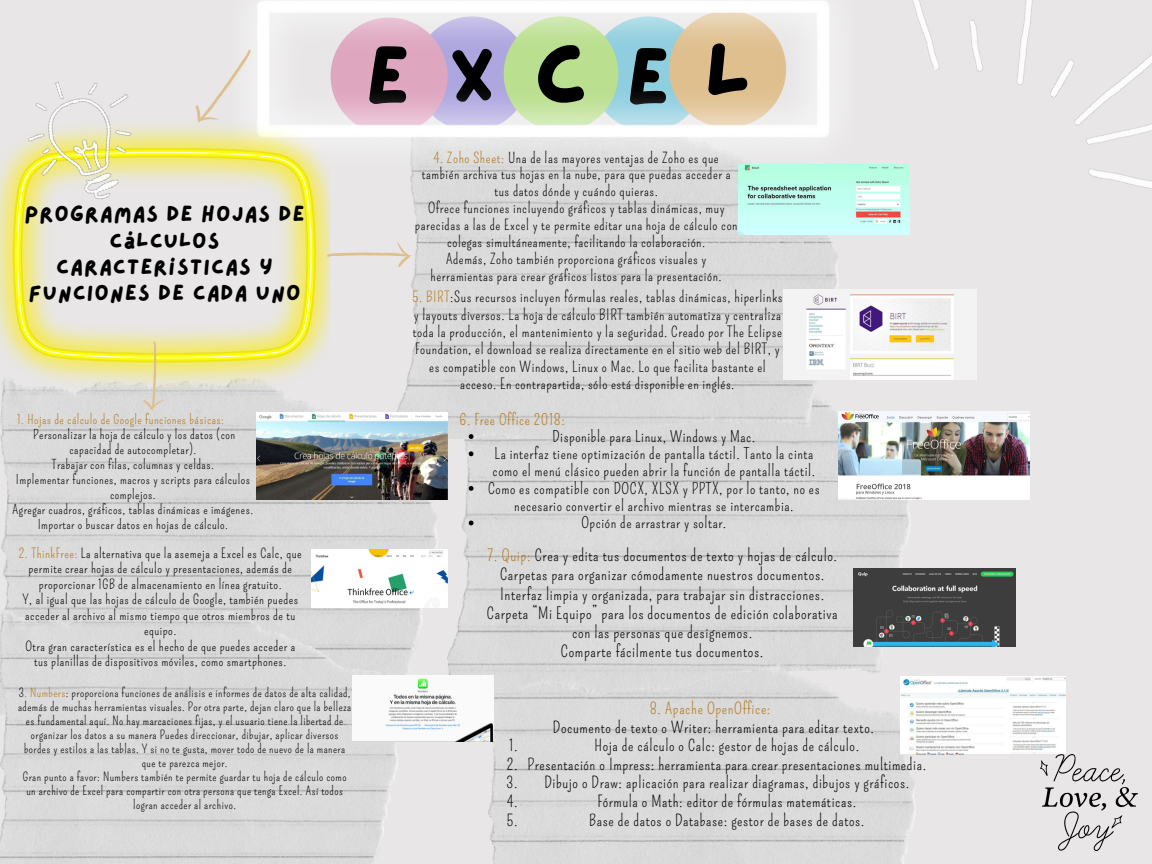
<style>
.page{position:relative;width:1152px;height:864px;background:#e8e6e6}
.page>*{position:absolute;margin:0;border:0;box-sizing:border-box;transform-origin:0 0}
.t1{font:93.9px "Lazydog";color:#000}
.t2{font:84px "Lazydog";color:#000}
.t3{font:83.7px "Lazydog";color:#000}
.t4{font:82.05px "Lazydog";color:#000}
.t5{font:76.05px "Lazydog";color:#000}
.t6{font:22.35px/26.4px "Lazydog";letter-spacing:.04em;color:#000;text-align:center}
.t7{font:16.05px/19.2px "Pompiere";letter-spacing:.04em;color:#000;text-align:center}
.t8{font:15.75px/18.6px "Pompiere";letter-spacing:.04em;color:#000;text-align:justify}
.t9{font:15.75px "Pompiere";letter-spacing:.04em;color:#b2771d}
.t10{font:15.15px/17.2px "Pompiere";letter-spacing:.04em;color:#000}
.t11{font:15.15px "Pompiere";letter-spacing:.04em;color:#b2771d}
.t12{font:14.55px/17.2px "Pompiere";letter-spacing:.04em;color:#000;text-align:center}
.t13{font:14.4px/16.8px "Pompiere";letter-spacing:.04em;color:#000;text-align:center}
.t14{font:13.2px/15.5px "Pompiere";letter-spacing:.04em;color:#000;text-align:center}
.t15{font:12.75px/15px "Pompiere";letter-spacing:.04em;color:#000;text-align:center}
.t16{font:12.75px "Pompiere";letter-spacing:.04em;color:#b2771d}
.t17{font:12px/14px "Pompiere";letter-spacing:.04em;color:#000;text-align:center}
.s1{color:#b2771d}
</style>
<div class="page">
<img style="left:474px;top:699px;width:441px;height:165px">
<img style="left:448px;top:379px;width:462px;height:320px">
<img style="left:407px;top:182px;width:432px;height:256px">
<img style="left:0;top:378px;width:438px;height:297px">
<img style="left:256px;top:0;width:598px;height:182px">
<img style="left:0;top:119px;width:330px;height:271px">
<img style="left:0;top:610px;width:397px;height:254px">
<svg style="left:189px;top:48px;width:72px;height:82px"></svg>
<svg style="left:326px;top:241px;width:86px;height:26px"></svg>
<img style="left:256px;top:413px;width:191px;height:86px">
<img style="left:312px;top:549px;width:136px;height:59px">
<img style="left:353px;top:675px;width:140px;height:66px">
<img style="left:739px;top:165px;width:143px;height:69px">
<svg style="left:143px;top:341px;width:22px;height:71px"></svg>
<img style="left:783px;top:289px;width:194px;height:90px">
<img style="left:838px;top:411px;width:192px;height:89px">
<img style="left:853px;top:569px;width:162px;height:78px">
<img style="left:901px;top:676px;width:165px;height:79px">
<img style="left:882px;top:0;width:270px;height:234px">
<img style="left:12px;top:82px;width:149px;height:134px">
<img style="left:1041px;top:755px;width:97px;height:95px">
<svg style="left:469px;top:434px;width:5px;height:5px"></svg>
<svg style="left:469px;top:451px;width:5px;height:5px"></svg>
<svg style="left:469px;top:486px;width:5px;height:5px"></svg>
<svg style="left:469px;top:521px;width:5px;height:4px"></svg>
<p class="t6" style="left:24px;top:202px;width:282px">PROGRAMAS DE HOJAS DE<br>CÁLCULOS<br>CARACTERÍSTICAS Y<br>FUNCIONES DE CADA UNO</p>
<p class="t16" style="left:17px;top:412px;width:209px">1. Hojas de cálculo de Google funciones básicas:</p>
<p class="t15" style="left:33px;top:427px;width:204px">Personalizar la hoja de cálculo y los datos (con capacidad de autocompletar).</p>
<p class="t15" style="left:52px;top:457px;width:163px">Trabajar con filas, columnas y celdas.</p>
<p class="t15" style="left:16px;top:472px;width:236px">Implementar funciones, macros y scripts para cálculos complejos.</p>
<p class="t15" style="left:13px;top:502px;width:242px">Agregar cuadros, gráficos, tablas dinámicas e imágenes.</p>
<p class="t15" style="left:38px;top:517px;width:192px">Importar o buscar datos en hojas de cálculo.</p>
<p class="t14" style="left:19px;top:546px;width:284px"><span class="s1">2. ThinkFree:</span> La alternativa que la asemeja a Excel es Calc, que permite crear hojas de cálculo y presentaciones, además de proporcionar 1GB de almacenamiento en línea gratuito.</p>
<p class="t14" style="left:23px;top:592px;width:277px">Y, al igual que las hojas de cálculo de Google, también puedes acceder al archivo al mismo tiempo que otros miembros de tu equipo.</p>
<p class="t14" style="left:25px;top:639px;width:271px">Otra gran característica es el hecho de que puedes acceder a tus planillas de dispositivos móviles, como smartphones.</p>
<p class="t17" style="left:18px;top:686px;width:335px">3<span class="s1">. Numbers</span>: proporciona funciones de análisis e informes de datos de alta calidad, además de muchas herramientas visuales. Por otra parte, dejan claro que la belleza es fundamental aquí. No hay marcaciones fijas, y el usuario tiene la libertad de organizar los datos a su manera Puedes direccionar, dibujar, aplicar diversos bordes y estilos a las tablas. Y si no te gusta, mover todo de nuevo de la manera que te parezca mejor.</p>
<p class="t17" style="left:23px;top:770px;width:325px">Gran punto a favor: Numbers también te permite guardar tu hoja de cálculo como un archivo de Excel para compartir con otra persona que tenga Excel. Así todos logran acceder al archivo.</p>
<p class="t3" style="left:365px;top:37px;width:47px">E</p>
<p class="t5" style="left:448px;top:36px;width:48px">X</p>
<p class="t1" style="left:533px;top:30px;width:57px">C</p>
<p class="t4" style="left:626px;top:39px;width:46px">E</p>
<p class="t2" style="left:704px;top:27px;width:49px">L</p>
<p class="t13" style="left:422px;top:149px;width:310px"><span class="s1">4. Zoho Sheet:</span> Una de las mayores ventajas de Zoho es que también archiva tus hojas en la nube, para que puedas acceder a tus datos dónde y cuándo quieras.</p>
<p class="t13" style="left:415px;top:200px;width:324px">Ofrece funciones incluyendo gráficos y tablas dinámicas, muy parecidas a las de Excel y te permite editar una hoja de cálculo con colegas simultáneamente, facilitando la colaboración.</p>
<p class="t13" style="left:431px;top:251px;width:293px">Además, Zoho también proporciona gráficos visuales y herramientas para crear gráficos listos para la presentación.</p>
<p class="t12" style="left:412px;top:289px;width:372px"><span class="s1">5. BIRT</span>:Sus recursos incluyen fórmulas reales, tablas dinámicas, hiperlinks y layouts diversos. La hoja de cálculo BIRT también automatiza y centraliza toda la producción, el mantenimiento y la seguridad. Creado por The Eclipse Foundation, el download se realiza directamente en el sitio web del BIRT, y es compatible con Windows, Linux o Mac. Lo que facilita bastante el acceso. En contrapartida, sólo está disponible en inglés.</p>
<p class="t11" style="left:459px;top:410px;width:107px">6. Free Office 2018:</p>
<p class="t10" style="left:552px;top:428px;width:204px">Disponible para Linux, Windows y Mac.</p>
<p class="t10" style="left:493px;top:445px;width:324px">La interfaz tiene optimización de pantalla táctil. Tanto la cinta como el menú clásico pueden abrir la función de pantalla táctil.</p>
<p class="t10" style="left:488px;top:480px;width:333px;text-align:center">Como es compatible con DOCX, XLSX y PPTX, por lo tanto, no es necesario convertir el archivo mientras se intercambia.</p>
<p class="t10" style="left:581px;top:515px;width:146px">Opción de arrastrar y soltar.</p>
<p class="t7" style="left:487px;top:546px;width:351px"><span class="s1">7. Quip:</span> Crea y edita tus documentos de texto y hojas de cálculo.</p>
<p class="t7" style="left:500px;top:565px;width:326px">Carpetas para organizar cómodamente nuestros documentos.</p>
<p class="t7" style="left:500px;top:585px;width:326px">Interfaz limpia y organizada, para trabajar sin distracciones.</p>
<p class="t7" style="left:487px;top:604px;width:352px">Carpeta “Mi Equipo” para los documentos de edición colaborativa con las personas que designemos.</p>
<p class="t7" style="left:561px;top:642px;width:204px">Comparte fácilmente tus documentos.</p>
<h3 class="t8" style="left:507px;top:737px;width:13px">1.<br>2.<br>3.<br>4.<br>5.</h3>
<p class="t9" style="left:650px;top:699px;width:122px">8. Apache OpenOffice:</p>
<p class="t8" style="left:553px;top:718px;width:323px">Documento de texto o Writer: herramienta para editar texto.</p>
<p class="t8" style="left:594px;top:737px;width:266px">Hoja de cálculo o Calc: gestor de hojas de cálculo.</p>
<p class="t8" style="left:527px;top:755px;width:400px">Presentación o Impress: herramienta para crear presentaciones multimedia.</p>
<p class="t8" style="left:544px;top:774px;width:366px">Dibujo o Draw: aplicación para realizar diagramas, dibujos y gráficos.</p>
<p class="t8" style="left:597px;top:792px;width:261px">Fórmula o Math: editor de fórmulas matemáticas.</p>
<p class="t8" style="left:589px;top:811px;width:277px">Base de datos o Database: gestor de bases de datos.</p>
</div>
